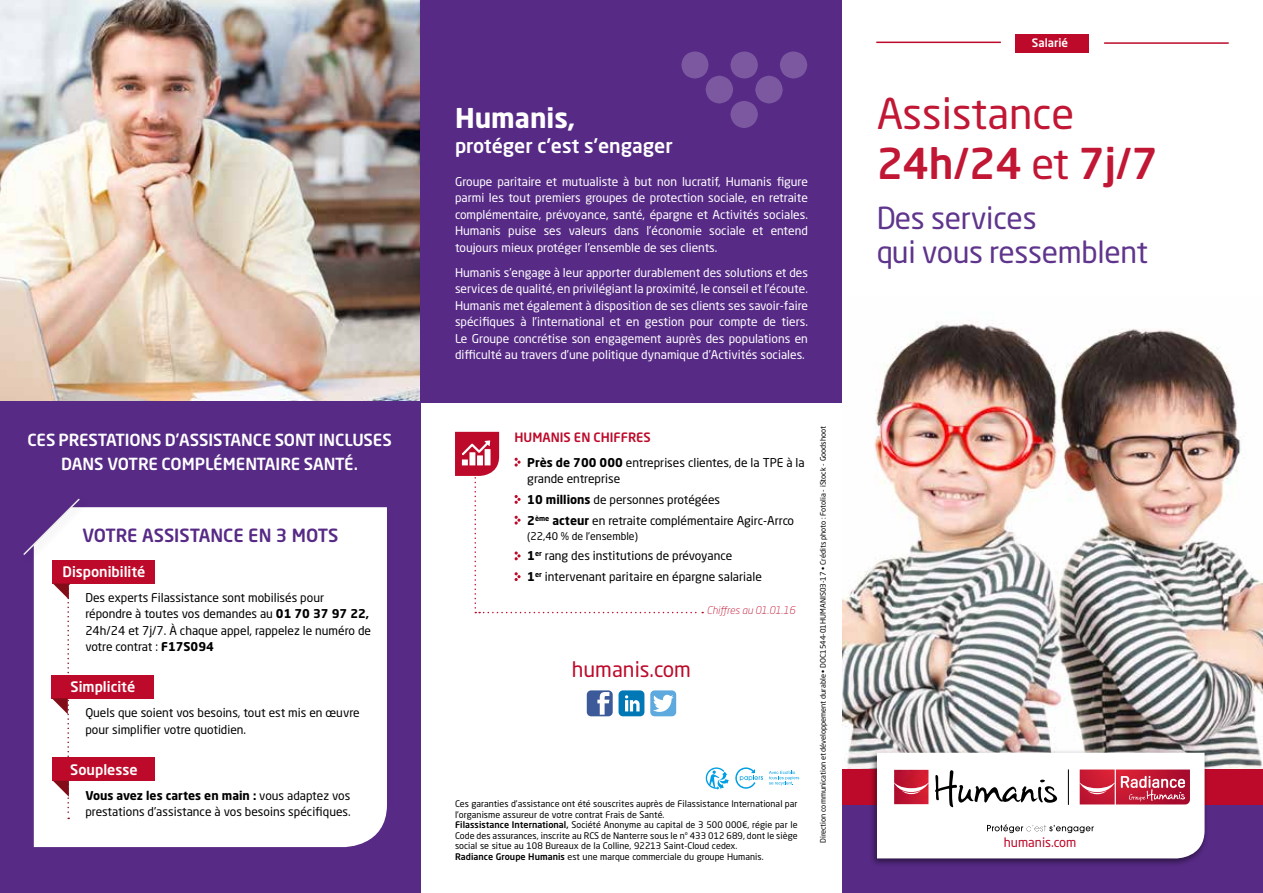
<style>
.page{position:relative;width:1263px;height:893px;background:#fff}
.page>*{position:absolute;margin:0;border:0;box-sizing:border-box;transform-origin:0 0}
.t1{font:42px/49.9px "Neo Sans Std";color:#be0a2a}
.t2{font:30px/34.5px "Neo Sans Std";letter-spacing:-.01em;color:#572a86}
.t3{font:700 27px "Neo Sans Std";color:#fff}
.t4{font:21px "Neo Sans Std";color:#be0a2a}
.t5{font:500 19.5px "Neo Sans Std";color:#fff}
.t6{font:500 18px "Neo Sans Std";color:#572a86}
.t7{font:500 16.5px/24px "Neo Sans Std";letter-spacing:-.005em;color:#fff;text-align:center}
.t8{font:500 14.25px "Neo Sans Std";color:#fff}
.t9{font:500 12.75px "Neo Sans Std";color:#be0a2a}
.t10{font:12.75px "Neo Sans Std";color:#be0a2a}
.t11{font:12px/16.5px "Neo Sans Std";color:#fff;text-align:justify}
.t12{font:12px/16.5px "Neo Sans Std";color:#000}
.t13{font:500 11.55px "Neo Sans Std";color:#fff}
.t14{font:10.5px "Neo Sans Std";color:#000}
.t15{font:italic 300 10.5px "Neo Sans Std";color:#be0a2a}
.t16{font:9px/10.5px "Neo Sans Std";letter-spacing:.005em;color:#000}
.t17{font:7.5px "Neo Sans Std";color:#000}
.s1{font-weight:700}
.s2{font-weight:500}
</style>
<div class="page">
<div style="left:842px;top:781px;width:421px;height:112px;background:#572a86"></div>
<img style="left:0;top:0;width:421px;height:439px">
<img style="left:842px;top:320px;width:421px;height:449px">
<svg style="left:735px;top:767px;width:28px;height:22px"></svg>
<svg style="left:769px;top:771px;width:30px;height:14px"></svg>
<svg style="left:706px;top:767px;width:23px;height:23px"></svg>
<div style="left:0;top:402px;width:420px;height:491px;background:#572a86"></div>
<div style="left:34px;top:507px;width:353px;height:340px;background:#fff"></div>
<div style="left:19px;top:494px;width:70px;height:71px;background:#000;opacity:.2"></div>
<svg style="left:22px;top:497px;width:59px;height:59px"></svg>
<svg style="left:587px;top:690px;width:57px;height:26px"></svg>
<svg style="left:650px;top:690px;width:26px;height:26px"></svg>
<svg style="left:455px;top:432px;width:248px;height:181px"></svg>
<div style="left:53px;top:560px;width:102px;height:24px;background:#be0a2a"></div>
<div style="left:52px;top:675px;width:102px;height:23px;background:#be0a2a"></div>
<div style="left:53px;top:758px;width:102px;height:23px;background:#be0a2a"></div>
<svg style="left:52px;top:583px;width:17px;height:236px"></svg>
<div style="left:842px;top:769px;width:421px;height:35px;background:#be0a2a"></div>
<div style="left:420px;top:0;width:422px;height:402px;background:#572a86"></div>
<svg style="left:681px;top:51px;width:126px;height:77px"></svg>
<div style="left:1015px;top:34px;width:74px;height:18px;background:#be0a2a"></div>
<hr style="left:876px;top:42px;width:125px;height:1px;background:#be0a2a">
<hr style="left:1104px;top:42px;width:125px;height:2px;background:#be0a2a">
<div style="left:869px;top:749px;width:340px;height:118px;background:#000;opacity:.5"></div>
<svg style="left:877px;top:753px;width:327px;height:105px"></svg>
<h3 class="t7" style="left:27px;top:427px;width:366px">CES PRESTATIONS D’ASSISTANCE SONT INCLUSES<br>DANS VOTRE COMPLÉMENTAIRE SANTÉ.</h3>
<h3 class="t6" style="left:83px;top:524px;width:257px">VOTRE ASSISTANCE EN 3 MOTS</h3>
<p class="t8" style="left:62px;top:563px;width:84px">Disponibilité</p>
<p class="t12" style="left:85px;top:589px;width:287px">Des experts Filassistance sont mobilisés pour répondre à toutes vos demandes au <span class="s1">01 70 37 97 22, </span>24h/24 et 7j/7. À chaque appel, rappelez le numéro de votre contrat : <span class="s1">F17S094</span></p>
<p class="t8" style="left:71px;top:678px;width:66px">Simplicité</p>
<p class="t12" style="left:85px;top:705px;width:276px">Quels que soient vos besoins, tout est mis en œuvre pour simplifier votre quotidien.</p>
<p class="t8" style="left:70px;top:760px;width:69px">Souplesse</p>
<p class="t12" style="left:85px;top:787px;width:267px"><span class="s1">Vous avez les cartes en main :</span> vous adaptez vos prestations d’assistance à vos besoins spécifiques.</p>
<h3 class="t3" style="left:455px;top:100px;width:122px">Humanis,</h3>
<h3 class="t5" style="left:455px;top:134px;width:219px">protéger c’est s’engager</h3>
<p class="t11" style="left:455px;top:173px;width:354px">Groupe paritaire et mutualiste à but non lucratif, Humanis figure parmi les tout premiers groupes de protection sociale, en retraite complémentaire, prévoyance, santé, épargne et Activités sociales.<br>Humanis puise ses valeurs dans l’économie sociale et entend toujours mieux protéger l’ensemble de ses clients.</p>
<p class="t11" style="left:455px;top:264px;width:354px">Humanis s’engage à leur apporter durablement des solutions et des services de qualité, en privilégiant la proximité, le conseil et l’écoute.<br>Humanis met également à disposition de ses clients ses savoir-faire spécifiques à l’international et en gestion pour compte de tiers.<br>Le Groupe concrétise son engagement auprès des populations en difficulté au travers d’une politique dynamique d’Activités sociales.</p>
<p class="t9" style="left:514px;top:429px;width:138px">HUMANIS EN CHIFFRES</p>
<p class="t12" style="left:527px;top:454px;width:279px"><span class="s1">Près de 700 000</span> entreprises clientes, de la TPE à la grande entreprise</p>
<p class="t12" style="left:527px;top:489px;width:268px;line-height:20.7px"><span class="s1">10 millions</span> de personnes protégées<br><span class="s1">2</span><sup>ème</sup> <span class="s1">acteur</span> en retraite complémentaire Agirc-Arrco</p>
<p class="t14" style="left:527px;top:529px;width:112px">(22,40 % de l’ensemble)</p>
<p class="t12" style="left:527px;top:545px;width:236px;line-height:20.7px"><span class="s1">1</span><sup>er</sup> rang des institutions de prévoyance<br><span class="s1">1</span><sup>er</sup> intervenant paritaire en épargne salariale</p>
<p class="t15" style="left:707px;top:604px;width:90px">Chiffres au 01.01.16</p>
<h3 class="t4" style="left:572px;top:656px;width:121px">humanis.com</h3>
<p class="t16" style="left:455px;top:799px;width:344px">Ces garanties d’assistance ont été souscrites auprès de Filassistance International par l’organisme assureur de votre contrat Frais de Santé.<br><span class="s2">Filassistance International,</span> Société Anonyme au capital de 3 500 000€, régie par le Code des assurances, inscrite au RCS de Nanterre sous le n° 433 012 689, dont le siège social se situe au 108 Bureaux de la Colline, 92213 Saint-Cloud cedex.<br><span class="s2">Radiance Groupe Humanis</span> est une marque commerciale du groupe Humanis.</p>
<p class="t17" style="left:818px;top:843px;width:418px;rotate:-90deg">Direction communication et développement durable • DOC1544-01HUMANIS03-17 • Crédits photo : Fotolia - iStock - Goodshoot</p>
<p class="t13" style="left:1032px;top:36px;width:38px">Salarié</p>
<h1 class="t1" style="left:876px;top:88px;width:283px">Assistance<br><span class="s2">24h/24</span> et <span class="s2">7j/7</span></h1>
<h2 class="t2" style="left:876px;top:200px;width:273px">Des services<br>qui vous ressemblent</h2>
<p class="t10" style="left:1004px;top:834px;width:74px">humanis.com</p>
</div>
